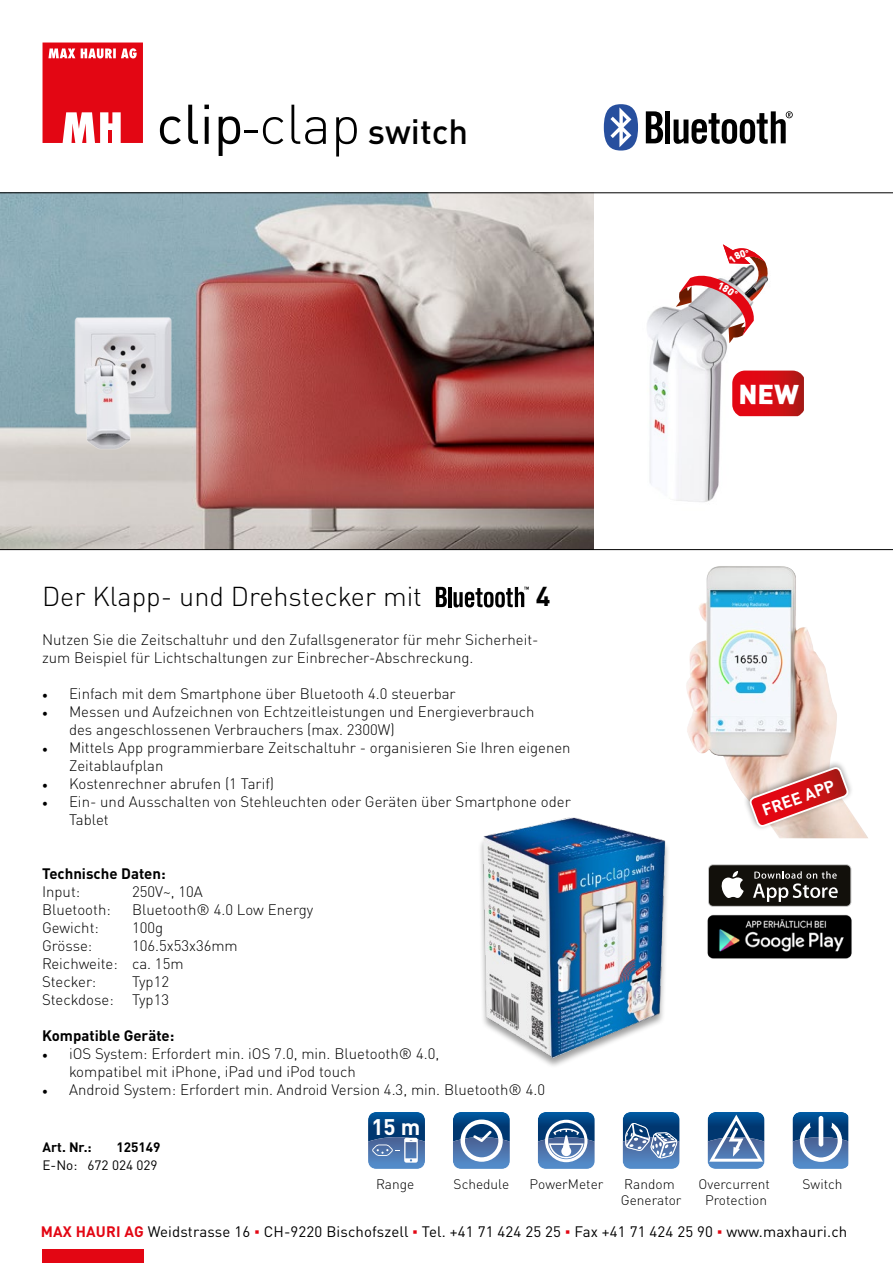
<style>
.page{position:relative;width:893px;height:1263px;background:#fff}
.page>*{position:absolute;margin:0;border:0;box-sizing:border-box;transform-origin:0 0}
.t1{font:500 34.65px "DINOT";color:#000}
.t2{font:300 27px "DINOT";color:#000}
.t3{font:700 27px "DINOT";color:#000}
.t4{font:700 22.35px "DINOT";color:#fff}
.t5{font:700 16.5px "DINOT";color:#fff}
.t6{font:300 15px/18px "DINOT";color:#000}
.t7{font:15px "DINOT";letter-spacing:.01em;color:#000}
.t8{font:700 15px "DINOT";color:#000}
.t9{font:300 13.65px/15.9px "DINOT";color:#000}
.t10{font:700 13.5px "DINOT";color:#000}
.t11{font:13.5px "DINOT";color:#000}
.s1{font-family:"Minion Pro";font-weight:400}
.s2{font-weight:700;color:#e30613}
.s3{font-family:"Arial";font-weight:900;color:#e30613}
</style>
<div class="page">
<img style="left:0;top:193px;width:593px;height:356px">
<svg style="left:43px;top:43px;width:100px;height:100px"></svg>
<div style="left:42px;top:1249px;width:101px;height:14px;background:#e30613"></div>
<svg style="left:436px;top:587px;width:11px;height:20px"></svg>
<hr style="left:448px;top:587px;width:3px;height:20px;background:#000">
<svg style="left:453px;top:587px;width:76px;height:20px"></svg>
<hr style="left:0;top:192px;width:893px;height:1px;background:#000">
<hr style="left:0;top:549px;width:893px;height:1px;background:#000">
<img style="left:61px;top:311px;width:124px;height:143px">
<img style="left:647px;top:306px;width:136px;height:196px">
<img style="left:765px;top:262px;width:4px;height:45px">
<img style="left:480px;top:817px;width:188px;height:249px">
<svg style="left:160px;top:116px;width:21px;height:28px"></svg>
<svg style="left:188px;top:105px;width:10px;height:39px"></svg>
<svg style="left:204px;top:105px;width:5px;height:4px"></svg>
<svg style="left:205px;top:117px;width:4px;height:27px"></svg>
<svg style="left:291px;top:105px;width:35px;height:39px"></svg>
<svg style="left:336px;top:117px;width:21px;height:40px"></svg>
<svg style="left:219px;top:116px;width:64px;height:40px"></svg>
<svg style="left:646px;top:111px;width:17px;height:32px"></svg>
<div style="left:665px;top:111px;width:5px;height:32px;background:#000"></div>
<svg style="left:604px;top:104px;width:34px;height:47px"></svg>
<svg style="left:674px;top:111px;width:119px;height:33px"></svg>
<svg style="left:792px;top:1112px;width:57px;height:57px;background:#517cad"></svg>
<hr style="left:819px;top:1116px;width:4px;height:30px;background:#fff;border-radius:2px">
<svg style="left:537px;top:1112px;width:58px;height:57px"></svg>
<svg style="left:453px;top:1112px;width:57px;height:57px"></svg>
<svg style="left:368px;top:1112px;width:57px;height:57px;background:#3b6ba1"></svg>
<svg style="left:707px;top:1112px;width:58px;height:57px;background:#5680ae"></svg>
<svg style="left:622px;top:1112px;width:58px;height:57px;background:#507cad"></svg>
<img style="left:686px;top:566px;width:182px;height:272px">
<div style="left:743px;top:760px;width:111px;height:71px;background:#000;opacity:.4"></div>
<svg style="left:749px;top:767px;width:100px;height:66px;background:#dc8582"></svg>
<svg style="left:708px;top:864px;width:143px;height:43px"></svg>
<div style="left:709px;top:865px;width:141px;height:41px;background:#12100b;border-radius:4px"></div>
<svg style="left:721px;top:871px;width:23px;height:27px"></svg>
<svg style="left:753px;top:871px;width:85px;height:31px"></svg>
<img style="left:707px;top:914px;width:145px;height:45px">
<svg style="left:676px;top:244px;width:89px;height:99px"></svg>
<svg style="left:732px;top:371px;width:72px;height:45px;background:#d3141b"></svg>
<h1 class="t1" style="left:368px;top:110px;width:102px">switch</h1>
<h2 class="t2" style="left:42px;top:580px;width:382px">Der Klapp- und Drehstecker mit</h2>
<h2 class="t3" style="left:536px;top:579px;width:16px">4</h2>
<p class="t6" style="left:42px;top:631px;width:498px">Nutzen Sie die Zeitschaltuhr und den Zufallsgenerator für mehr Sicherheit&shy;zum Beispiel für Lichtschaltungen zur Einbrecher-Abschreckung.</p>
<p class="t6" style="left:42px;top:685px;width:415px"><span class="s1">•</span> Einfach mit dem Smartphone über Bluetooth 4.0 steuerbar</p>
<p class="t6" style="left:69px;top:703px;width:467px;text-indent:-27px"><span class="s1">•</span> Messen und Aufzeichnen von Echtzeitleistungen und Energieverbrauch des angeschlossenen Verbrauchers (max. 2300W)</p>
<p class="t6" style="left:69px;top:739px;width:503px;text-indent:-27px"><span class="s1">•</span> Mittels App programmierbare Zeitschaltuhr - organisieren Sie Ihren eigenen<br>Zeitablaufplan</p>
<p class="t6" style="left:42px;top:775px;width:234px"><span class="s1">•</span> Kostenrechner abrufen (1 Tarif)</p>
<p class="t6" style="left:69px;top:793px;width:503px;text-indent:-27px"><span class="s1">•</span> Ein- und Ausschalten von Stehleuchten oder Geräten über Smartphone oder<br>Tablet</p>
<p class="t8" style="left:42px;top:864px;width:125px">Technische Daten:</p>
<p class="t6" style="left:42px;top:883px;width:40px">Input:</p>
<p class="t6" style="left:132px;top:883px;width:72px">250V~, 10A</p>
<p class="t6" style="left:42px;top:901px;width:70px">Bluetooth:</p>
<p class="t6" style="left:132px;top:901px;width:183px">Bluetooth® 4.0 Low Energy</p>
<p class="t6" style="left:42px;top:919px;width:58px">Gewicht:</p>
<p class="t6" style="left:132px;top:919px;width:33px">100g</p>
<p class="t6" style="left:42px;top:937px;width:52px">Grösse:</p>
<p class="t6" style="left:42px;top:937px;width:197px;text-indent:90px">106.5x53x36mm<br>Reichweite: ca. 15m<br>Stecker:</p>
<p class="t6" style="left:42px;top:973px;width:129px;text-align:right">Typ12<br>Steckdose: Typ13</p>
<p class="t8" style="left:42px;top:1026px;width:134px">Kompatible Geräte:</p>
<p class="t6" style="left:69px;top:1045px;width:372px;text-indent:-27px"><span class="s1">•</span> iOS System: Erfordert min. iOS 7.0, min. Bluetooth® 4.0, kompatibel mit iPhone, iPad und iPod touch</p>
<p class="t6" style="left:42px;top:1081px;width:505px"><span class="s1">•</span> Android System: Erfordert min. Android Version 4.3, min. Bluetooth® 4.0</p>
<p class="t10" style="left:43px;top:1138px;width:51px">Art. Nr.:</p>
<p class="t10" style="left:116px;top:1138px;width:45px">125149</p>
<p class="t11" style="left:43px;top:1156px;width:117px">E-No: 672 024 029</p>
<h3 class="t4" style="left:371px;top:1112px;width:50px">15 m</h3>
<p class="t5" style="left:759px;top:800px;width:78px;rotate:-20deg">FREE APP</p>
<p class="t9" style="left:376px;top:1175px;width:40px">Range</p>
<p class="t9" style="left:454px;top:1175px;width:57px">Schedule</p>
<p class="t9" style="left:530px;top:1175px;width:75px">PowerMeter</p>
<p class="t9" style="left:803px;top:1175px;width:41px">Switch</p>
<p class="t9" style="left:621px;top:1175px;width:62px">Random<br>Generator</p>
<p class="t9" style="left:699px;top:1175px;width:73px;text-align:center">Overcurrent<br>Protection</p>
<p class="t7" style="left:41px;top:1222px;width:808px"><span class="s2">MAX HAURI AG</span> Weidstrasse 16 <span class="s3">▪</span> CH-9220 Bischofszell <span class="s3">▪</span> Tel. +41 71 424 25 25 <span class="s3">▪</span> Fax +41 71 424 25 90 <span class="s3">▪</span> www.maxhauri.ch</p>
</div>
